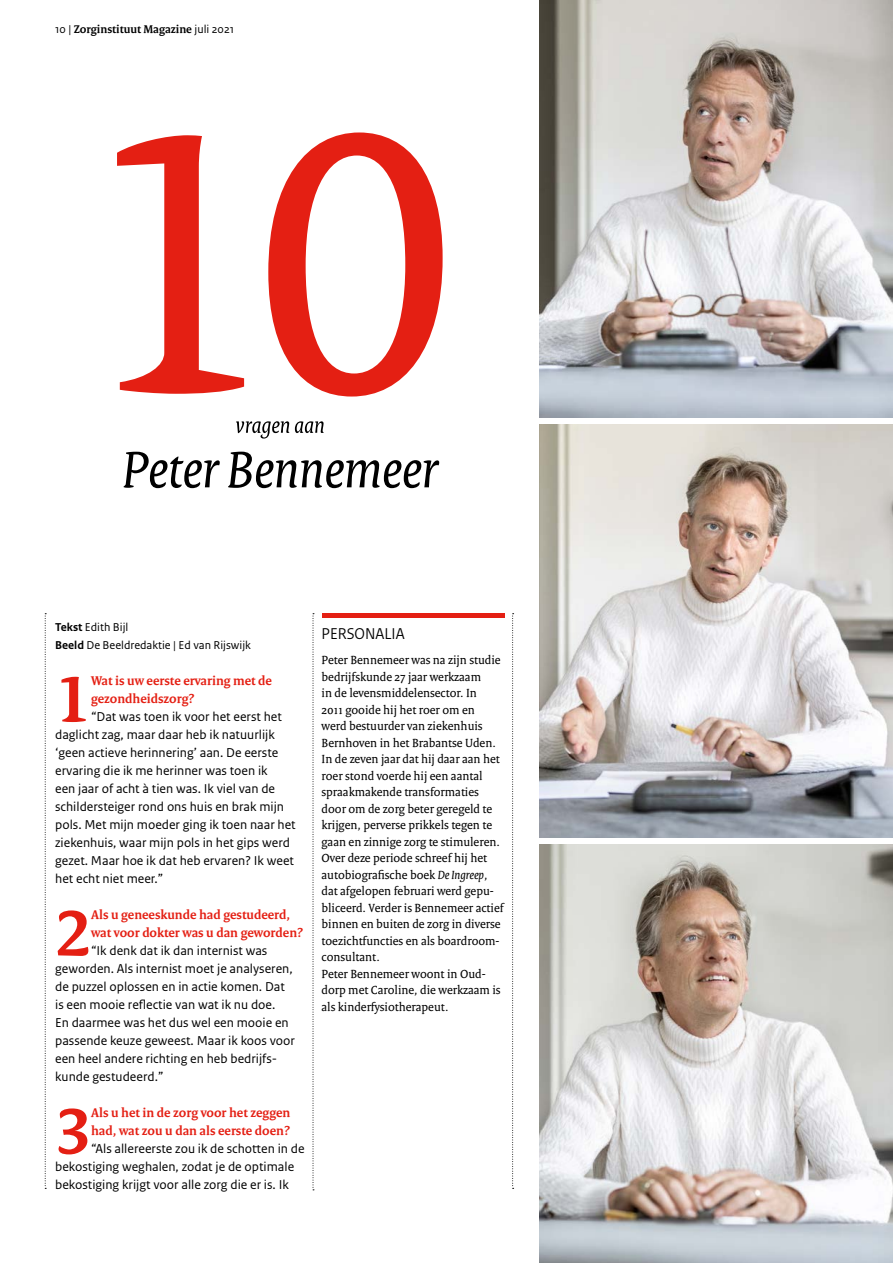
<style>
.page{position:relative;width:893px;height:1263px;background:#fff}
.page>*{position:absolute;margin:0;border:0;box-sizing:border-box;transform-origin:0 0}
.t1{font:700 69.15px "Rijksoverheid Serif";color:#e41f13}
.t2{font:italic 55.5px "Rijksoverheid Serif";color:#000}
.t3{font:16.5px "Rijksoverheid Sans Heading";color:#000}
.t4{font:13.5px/18px "Rijksoverheid Sans Text";color:#000}
.t5{font:700 13.5px/18px "Rijksoverheid Serif";color:#e41f13}
.t6{font:12.75px/16.5px "Rijksoverheid Serif";color:#000}
.t7{font:12px/18px "Rijksoverheid Sans Text";color:#000}
.t8{font:700 12px "Rijksoverheid Serif";color:#000}
.s1{font-family:"Rijksoverheid Sans Text";font-weight:400}
.s2{font-weight:700}
.s3{font-style:italic}
</style>
<div class="page">
<svg style="left:313px;top:613px;width:1px;height:577px"></svg>
<svg style="left:512px;top:613px;width:2px;height:576px"></svg>
<svg style="left:45px;top:613px;width:1px;height:576px"></svg>
<div style="left:322px;top:613px;width:182px;height:5px;background:#e41f13"></div>
<img style="left:540px;top:0;width:353px;height:838px">
<img style="left:540px;top:844px;width:353px;height:419px">
<div style="left:540px;top:418px;width:353px;height:6px;background:#fff"></div>
<svg style="left:117px;top:132px;width:326px;height:264px"></svg>
<svg style="left:236px;top:421px;width:88px;height:18px"></svg>
<p class="t8" style="left:55px;top:22px;width:180px"><span class="s1">10 |</span> Zorginstituut Magazine <span class="s1">juli 2021</span></p>
<h2 class="t2" style="left:122px;top:436px;width:317px">Peter Bennemeer</h2>
<p class="t7" style="left:55px;top:619px;width:197px"><span class="s2">Tekst</span> Edith Bijl<br><span class="s2">Beeld</span> De Beeldredaktie | Ed van Rijswijk</p>
<h1 class="t1" style="left:55px;top:657px;width:37px">1</h1>
<p class="t5" style="left:91px;top:672px;width:182px">Wat is uw eerste ervaring met de gezondheidszorg?</p>
<p class="t4" style="left:55px;top:708px;width:242px;text-indent:36px">“Dat was toen ik voor het eerst het daglicht zag, maar daar heb ik natuurlijk ‘geen actieve herinnering’ aan. De eerste ervaring die ik me herinner was toen ik<br>een jaar of acht à tien was. Ik viel van de schildersteiger rond ons huis en brak mijn pols. Met mijn moeder ging ik toen naar het ziekenhuis, waar mijn pols in het gips werd gezet. Maar hoe ik dat heb ervaren? Ik weet het echt niet meer.”</p>
<h1 class="t1" style="left:55px;top:891px;width:37px">2</h1>
<p class="t5" style="left:91px;top:906px;width:213px">Als u geneeskunde had gestudeerd, wat voor dokter was u dan geworden?</p>
<p class="t4" style="left:55px;top:942px;width:241px;text-indent:36px">“Ik denk dat ik dan internist was geworden. Als internist moet je analyseren, de puzzel oplossen en in actie komen. Dat is een mooie reflectie van wat ik nu doe.<br>En daarmee was het dus wel een mooie en passende keuze geweest. Maar ik koos voor een heel andere richting en heb bedrijfs&shy;kunde gestudeerd.”</p>
<h1 class="t1" style="left:55px;top:1089px;width:37px">3</h1>
<p class="t5" style="left:91px;top:1104px;width:201px">Als u het in de zorg voor het zeggen had, wat zou u dan als eerste doen?</p>
<p class="t4" style="left:55px;top:1140px;width:251px;text-indent:36px">“Als allereerste zou ik de schotten in de bekostiging weghalen, zodat je de optimale bekostiging krijgt voor alle zorg die er is. Ik</p>
<p class="t3" style="left:322px;top:624px;width:85px">PERSONALIA</p>
<p class="t6" style="left:322px;top:652px;width:184px">Peter Bennemeer was na zijn studie bedrijfskunde 27 jaar werkzaam<br>in de levensmiddelensector. In<br>2011 gooide hij het roer om en<br>werd bestuurder van ziekenhuis<br>Bernhoven in het Brabantse Uden.<br>In de zeven jaar dat hij daar aan het roer stond voerde hij een aantal spraakmakende transformaties door om de zorg beter geregeld te krijgen, perverse prikkels tegen te gaan en zinnige zorg te stimuleren.<br>Over deze periode schreef hij het autobiografische boek <span class="s3">De Ingreep</span>, dat afgelopen februari werd gepu&shy;bliceerd. Verder is Bennemeer actief binnen en buiten de zorg in diverse toezichtfuncties en als boardroom&shy;consultant.<br>Peter Bennemeer woont in Oud&shy;dorp met Caroline, die werkzaam is als kinderfysiotherapeut.</p>
</div>
